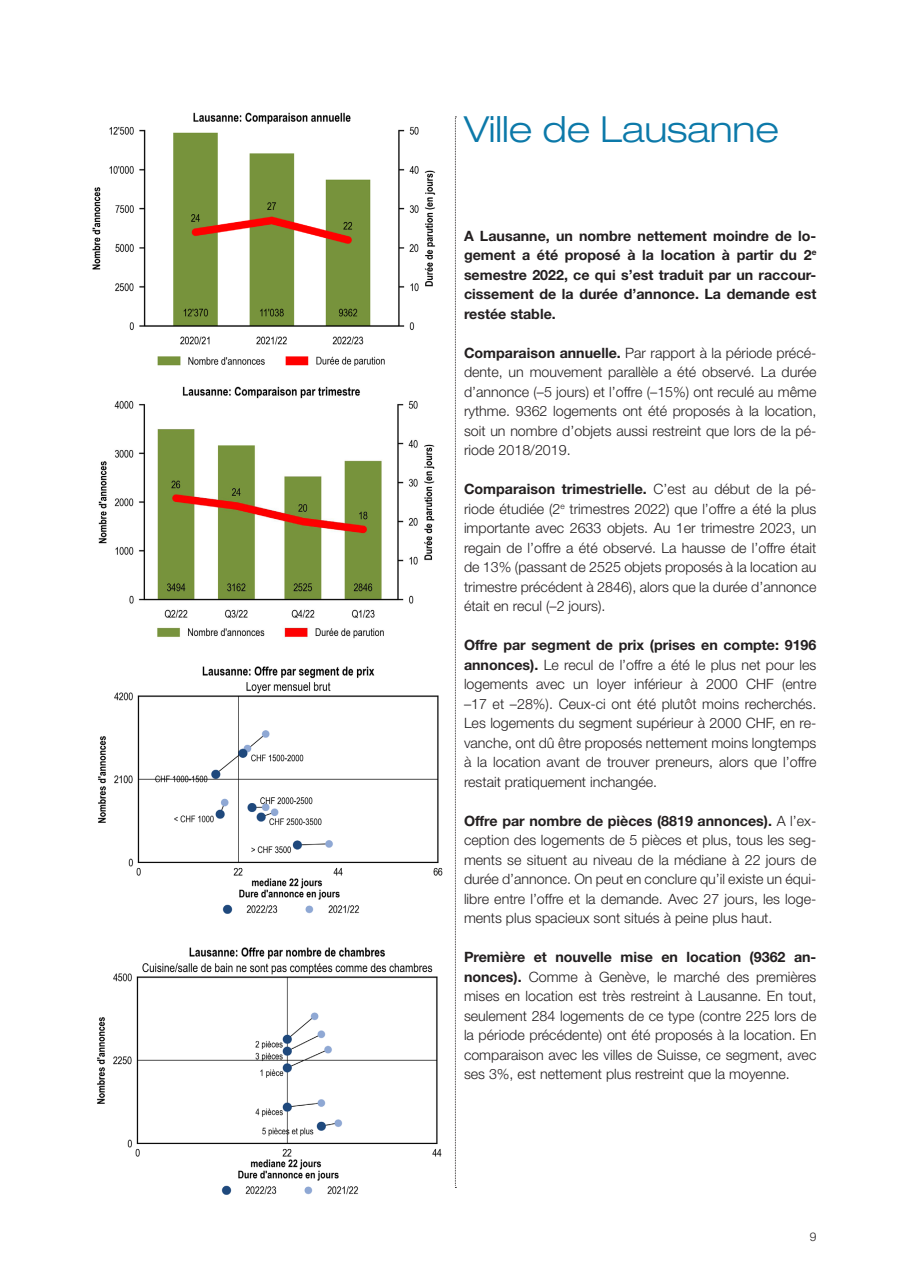
<style>
.page{position:relative;width:910px;height:1280px;background:#fff}
.page>*{position:absolute;margin:0;border:0;box-sizing:border-box;transform-origin:0 0}
.t1{font:300 expanded 36px "Helvetica Neue LT Std";color:#0c79a9}
.Lauftext{font:300 14.25px/19.5px "Helvetica Neue LT Std";color:#231f20;text-align:justify}
.Lauftext-2{font:700 14.25px/19.5px "Helvetica Neue LT Std";color:#231f20;text-align:justify}
.t2{font:300 12px "Helvetica Neue LT Std";color:#231f20}
.s1{font-weight:700}
</style>
<div class="page">
<svg style="left:455px;top:117px;width:1px;height:1071px"></svg>
<img style="left:98px;top:666px;width:345px;height:248px">
<img style="left:97px;top:947px;width:345px;height:248px">
<img style="left:92px;top:112px;width:344px;height:254px">
<img style="left:98px;top:386px;width:337px;height:253px">
<p class="t1" style="left:464px;top:108px;width:317px">Ville de Lausanne</p>
<p class="Lauftext-2" style="left:464px;top:225px;width:354px">A Lausanne, un nombre nettement moindre de lo&shy;gement a été proposé à la location à partir du 2<sup>e </sup>semestre 2022, ce qui s’est traduit par un raccour&shy;cissement de la durée d’annonce. La demande est restée stable.</p>
<p class="Lauftext" style="left:464px;top:342px;width:354px"><span class="s1">Comparaison annuelle.</span> Par rapport à la période précé&shy;dente, un mouvement parallèle a été observé. La durée d’annonce (–5 jours) et l’offre (–15%) ont reculé au même rythme. 9362 logements ont été proposés à la location, soit un nombre d’objets aussi restreint que lors de la pé&shy;riode 2018/2019.</p>
<p class="Lauftext" style="left:464px;top:479px;width:354px"><span class="s1">Comparaison trimestrielle.</span> C’est au début de la pé&shy;riode étudiée (2<sup>e</sup> trimestres 2022) que l’offre a été la plus importante avec 2633 objets. Au 1er trimestre 2023, un regain de l’offre a été observé. La hausse de l’offre était de 13% (passant de 2525 objets proposés à la location au trimestre précédent à 2846), alors que la durée d’annonce était en recul (–2 jours).</p>
<p class="Lauftext" style="left:464px;top:635px;width:354px"><span class="s1">Offre par segment de prix (prises en compte: 9196 annonces).</span> Le recul de l’offre a été le plus net pour les logements avec un loyer inférieur à 2000 CHF (entre –17 et –28%). Ceux-ci ont été plutôt moins recherchés.<br>Les logements du segment supérieur à 2000 CHF, en re&shy;vanche, ont dû être proposés nettement moins longtemps à la location avant de trouver preneurs, alors que l’offre restait pratiquement inchangée.</p>
<p class="Lauftext" style="left:464px;top:810px;width:354px"><span class="s1">Offre par nombre de pièces (8819 annonces).</span> A l’ex&shy;ception des logements de 5 pièces et plus, tous les seg&shy;ments se situent au niveau de la médiane à 22 jours de durée d’annonce. On peut en conclure qu’il existe un équi&shy;libre entre l’offre et la demande. Avec 27 jours, les loge&shy;ments plus spacieux sont situés à peine plus haut.</p>
<p class="Lauftext" style="left:464px;top:947px;width:354px"><span class="s1">Première et nouvelle mise en location (9362 an&shy;nonces).</span> Comme à Genève, le marché des premières mises en location est très restreint à Lausanne. En tout, seulement 284 logements de ce type (contre 225 lors de la période précédente) ont été proposés à la location. En comparaison avec les villes de Suisse, ce segment, avec ses 3%, est nettement plus restreint que la moyenne.</p>
<p class="t2" style="left:810px;top:1229px;width:8px">9</p>
</div>
